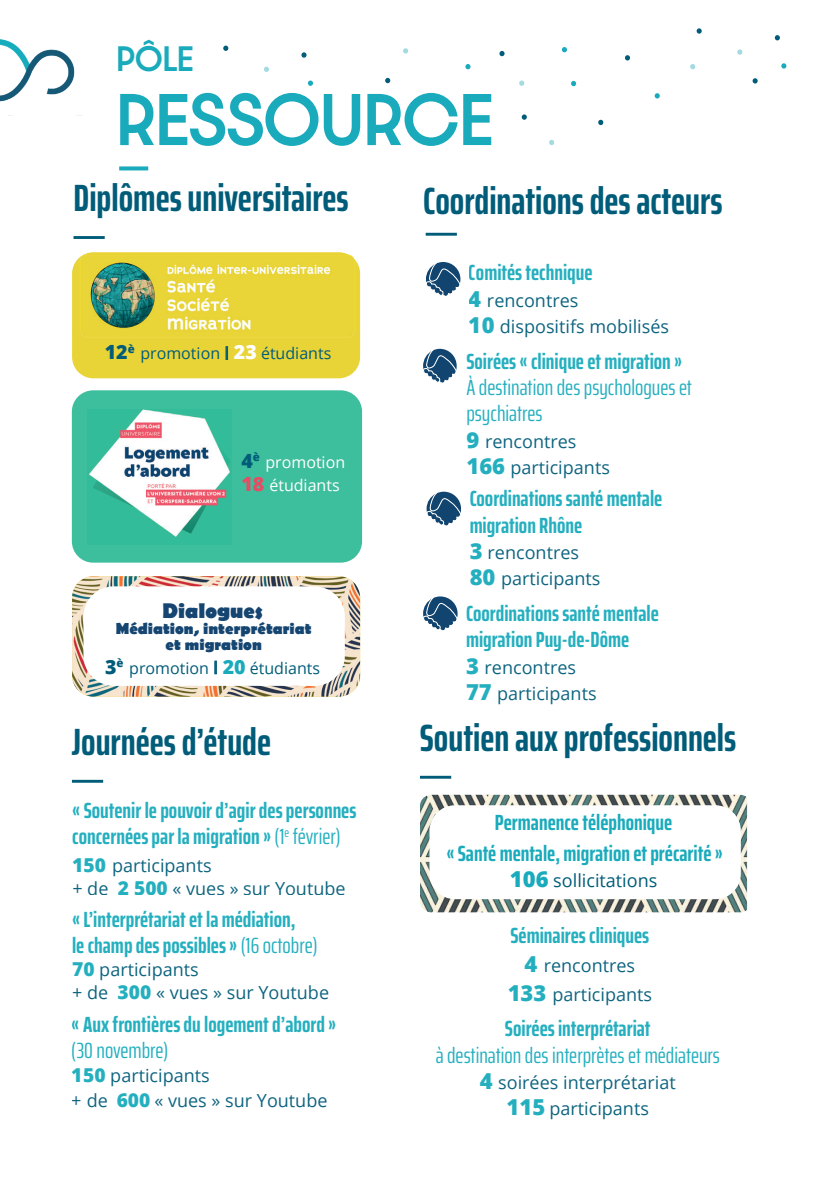
<style>
.page{position:relative;width:840px;height:1191px;background:#fff}
.page>*{position:absolute;margin:0;border:0;box-sizing:border-box;transform-origin:0 0}
.t1{font:500 62px "Dazzle Unicase";color:#19abbc}
.t2{font:700 extra-condensed 38px "Saira";color:#015c79}
.t3{font:500 30px "Dazzle Unicase";color:#19abbc}
.t4{font:700 extra-condensed 22px/26.4px "Saira";color:#19abbc}
.t5{font:extra-condensed 22px/26.4px "Saira";color:#19abbc}
.t6{font:700 21.4px "Berlin Sans FB";color:#154571}
.t7{font:18px/26.4px "Open Sans";color:#015c79}
.t8{font:16px "Open Sans";color:#015c79}
.t9{font:700 16px/16px "Berlin Sans FB";color:#154571;text-align:center}
.t10{font:16px/23.4px "Open Sans";color:#fff}
.s1{font-weight:800;font-size:19.6px}
.s2{font-size:17.8px}
.s3{font-weight:800;font-size:19.6px;color:#fff}
.s4{font-weight:800;font-size:19.6px;color:#015c79}
.s5{font-weight:800;font-size:19.6px;color:#e54d64}
.s6{font-weight:800;font-size:19.6px;color:#19abbc}
.s7{font-weight:400}
.s8{font-weight:800;font-size:19.2px;color:#19abbc}
.s9{font-weight:800;font-size:22px;color:#19abbc}
</style>
<div class="page">
<svg style="left:119px;top:166px;width:29px;height:4px"></svg>
<svg style="left:549px;top:140px;width:5px;height:5px"></svg>
<svg style="left:264px;top:67px;width:5px;height:5px"></svg>
<svg style="left:403px;top:48px;width:5px;height:6px"></svg>
<svg style="left:519px;top:81px;width:5px;height:5px"></svg>
<svg style="left:690px;top:64px;width:4px;height:5px"></svg>
<svg style="left:625px;top:55px;width:4px;height:5px"></svg>
<svg style="left:499px;top:51px;width:5px;height:5px"></svg>
<svg style="left:521px;top:114px;width:5px;height:6px"></svg>
<svg style="left:385px;top:78px;width:5px;height:5px"></svg>
<svg style="left:752px;top:78px;width:5px;height:6px"></svg>
<svg style="left:301px;top:52px;width:5px;height:6px"></svg>
<svg style="left:598px;top:120px;width:5px;height:5px"></svg>
<svg style="left:223px;top:46px;width:5px;height:5px"></svg>
<svg style="left:308px;top:81px;width:5px;height:5px"></svg>
<svg style="left:561px;top:47px;width:5px;height:5px"></svg>
<svg style="left:571px;top:81px;width:4px;height:5px"></svg>
<svg style="left:465px;top:64px;width:5px;height:5px"></svg>
<svg style="left:654px;top:93px;width:5px;height:5px"></svg>
<hr style="left:425px;top:233px;width:31px;height:3px;background:#015c79">
<svg style="left:423px;top:348px;width:34px;height:35px"></svg>
<svg style="left:426px;top:262px;width:34px;height:34px"></svg>
<svg style="left:426px;top:491px;width:35px;height:35px"></svg>
<svg style="left:423px;top:596px;width:34px;height:35px"></svg>
<hr style="left:420px;top:776px;width:31px;height:2px;background:#015c79">
<img style="left:420px;top:794px;width:326px;height:118px">
<div style="left:429px;top:805px;width:311px;height:94px;background:#fff;border-radius:26px"></div>
<img style="left:0;top:39px;width:75px;height:63px">
<hr style="left:73px;top:236px;width:32px;height:3px;background:#015c79">
<img style="left:72px;top:576px;width:288px;height:120px">
<div style="left:83px;top:586px;width:261px;height:100px;background:#fff;border-radius:30px"></div>
<div style="left:72px;top:390px;width:290px;height:172px;background:#3dbe9c;border-radius:21px"></div>
<div style="left:72px;top:252px;width:288px;height:126px;background:#e9d438;border-radius:21px"></div>
<img style="left:79px;top:254px;width:277px;height:84px">
<hr style="left:72px;top:780px;width:31px;height:2px;background:#015c79">
<svg style="left:737px;top:49px;width:5px;height:6px"></svg>
<svg style="left:774px;top:35px;width:5px;height:5px"></svg>
<svg style="left:696px;top:28px;width:5px;height:6px"></svg>
<svg style="left:781px;top:63px;width:5px;height:6px"></svg>
<img style="left:87px;top:409px;width:144px;height:129px">
<h3 class="t3" style="left:116px;top:36px;width:79px">PÔLE</h3>
<h1 class="t1" style="left:116px;top:73px;width:378px">RESSOURCE</h1>
<h2 class="t2" style="left:423px;top:171px;width:301px">Coordinations des acteurs</h2>
<h2 class="t2" style="left:73px;top:169px;width:276px">Diplômes universitaires</h2>
<p class="t8" style="left:105px;top:343px;width:228px"><span class="s1">12</span><sup>è</sup> promotion <span class="s2">I</span> <span class="s3">23</span> étudiants</p>
<p class="t10" style="left:241px;top:449px;width:105px"><span class="s4">4</span><sup>è</sup> promotion<br><span class="s5">18</span> étudiants</p>
<p class="t6" style="left:162px;top:598px;width:102px">Dialogues</p>
<p class="t9" style="left:116px;top:621px;width:197px">Médiation, interprétariat et migration</p>
<p class="t8" style="left:105px;top:657px;width:216px"><span class="s1">3</span><sup>è</sup> promotion <span class="s2">I</span> <span class="s6">20</span> étudiants</p>
<h2 class="t2" style="left:72px;top:713px;width:201px">Journées d’étude</h2>
<p class="t4" style="left:72px;top:796px;width:285px">« Soutenir le pouvoir d’agir des personnes concernées par la migration » <span class="s7">(1</span><sup>e</sup> <span class="s7">février)</span></p>
<p class="t7" style="left:72px;top:853px;width:275px;line-height:23px"><span class="s8">150</span> participants<br>+ de <span class="s8">2 500</span> « vues » sur Youtube</p>
<p class="t4" style="left:72px;top:905px;width:247px">« L’interprétariat et la médiation,<br>le champ des possibles » <span class="s7">(16 octobre)</span></p>
<p class="t7" style="left:72px;top:957px;width:258px;line-height:23px"><span class="s8">70</span> participants<br>+ de <span class="s8">300</span> « vues » sur Youtube</p>
<p class="t4" style="left:72px;top:1011px;width:266px">« Aux frontières du logement d’abord »</p>
<p class="t5" style="left:72px;top:1037px;width:98px">(30 novembre)</p>
<p class="t7" style="left:72px;top:1061px;width:257px;line-height:25.4px"><span class="s8">150</span> participants<br>+ de <span class="s8">600</span> « vues » sur Youtube</p>
<p class="t4" style="left:468px;top:259px;width:125px">Comités technique</p>
<p class="t7" style="left:468px;top:286px;width:202px"><span class="s9">4</span> rencontres<br><span class="s9">10</span> dispositifs mobilisés</p>
<p class="t4" style="left:466px;top:347px;width:217px">Soirées « clinique et migration »</p>
<p class="t5" style="left:466px;top:374px;width:227px">À destination des psychologues et psychiatres</p>
<p class="t7" style="left:466px;top:428px;width:145px"><span class="s9">9</span> rencontres<br><span class="s9">166</span> participants</p>
<p class="t4" style="left:469px;top:485px;width:194px">Coordinations santé mentale migration Rhône</p>
<p class="t7" style="left:469px;top:539px;width:132px"><span class="s9">3</span> rencontres<br><span class="s9">80</span> participants</p>
<p class="t4" style="left:465px;top:600px;width:194px">Coordinations santé mentale migration Puy-de-Dôme</p>
<p class="t7" style="left:465px;top:653px;width:132px"><span class="s9">3</span> rencontres<br><span class="s9">77</span> participants</p>
<h2 class="t2" style="left:420px;top:708px;width:317px">Soutien aux professionnels</h2>
<p class="t4" style="left:446px;top:807px;width:278px;line-height:30.6px;text-align:center">Permanence téléphonique<br>« Santé mentale, migration et précarité »</p>
<p class="t7" style="left:509px;top:867px;width:149px"><span class="s9">106</span> sollicitations</p>
<p class="t4" style="left:510px;top:922px;width:140px">Séminaires cliniques</p>
<p class="t7" style="left:507px;top:950px;width:146px;line-height:28.8px;text-align:center"><span class="s9">4</span> rencontres<br><span class="s9">133</span> participants</p>
<p class="t4" style="left:504px;top:1015px;width:147px">Soirées interprétariat</p>
<p class="t5" style="left:435px;top:1041px;width:286px">à destination des interprètes et médiateurs</p>
<p class="t7" style="left:479px;top:1068px;width:197px;text-align:center"><span class="s9">4</span> soirées interprétariat<br><span class="s9">115</span> participants</p>
</div>
